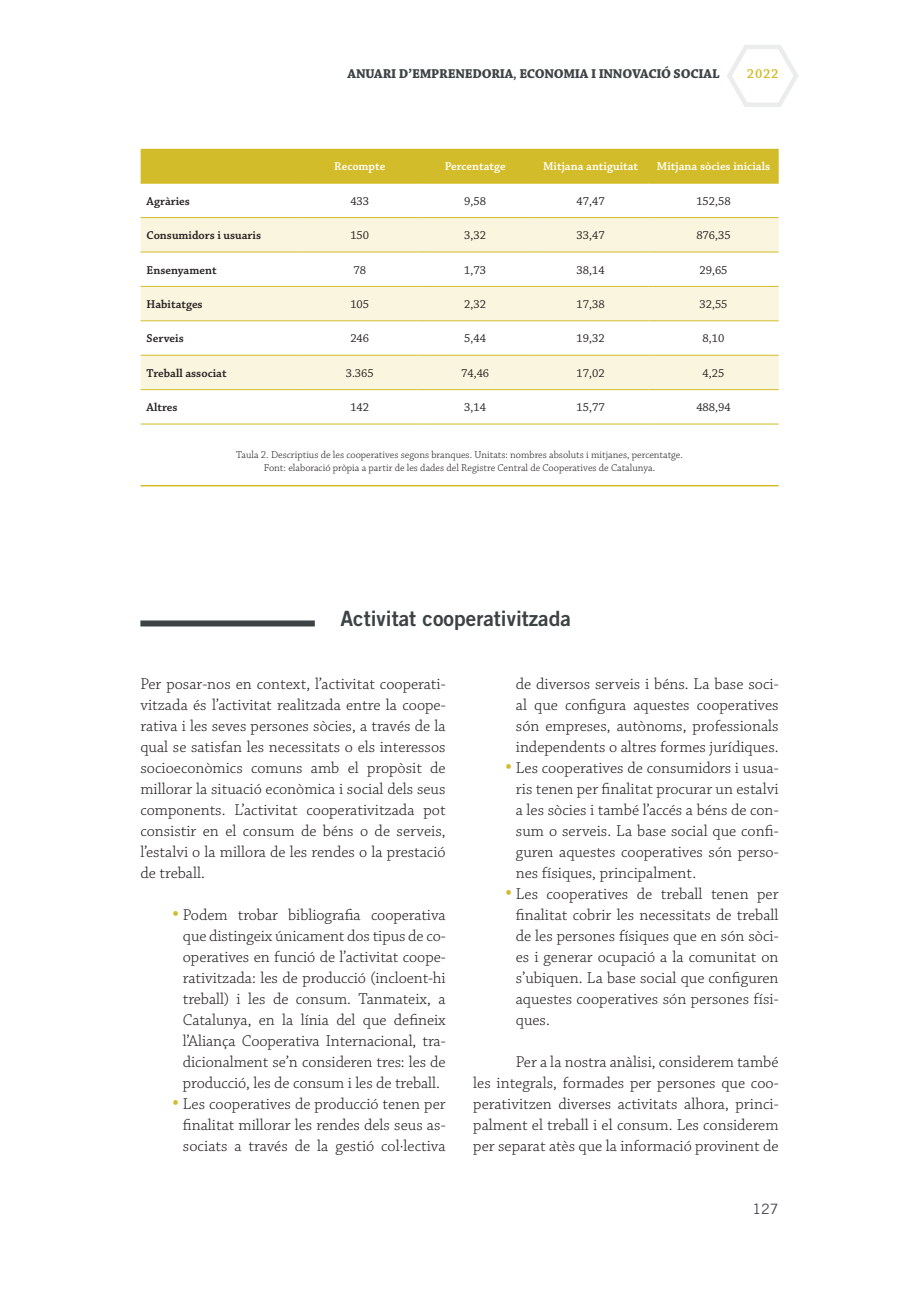
<style>
.page{position:relative;width:919px;height:1289px;background:#fff}
.page>*{position:absolute;margin:0;border:0;box-sizing:border-box;transform-origin:0 0}
.sub_Títol{font:21px "Trade Gothic LT Std Bd 2";color:#3d4245}
.Body-1er{font:300 16.5px/21px "Chaparral Pro";letter-spacing:.005em;color:#231f20;text-align:justify}
.Body{font:300 16.5px/21px "Chaparral Pro";letter-spacing:.025em;color:#231f20;text-align:justify}
.t1{font:14.25px "Trade Gothic LT Std";color:#3d4245}
.t2{font:700 13.5px "Chaparral Pro";letter-spacing:-.02em;color:#3d4245}
.t3{font:600 13.5px "Chaparral Pro";color:#d3bc29}
.txt_taule{font:12px "Chaparral Pro";color:#231f20}
.txt_TaulaEsq{font:600 12px "Chaparral Pro";color:#231f20}
.txt_TaulaCap{font:600 12px "Chaparral Pro";color:#fff}
.Font{font:300 10.5px/13.5px "Chaparral Pro";color:#231f20;text-align:center}
.s1{font-weight:600}
.s2{font-size:25.5px;color:#d3bc29}
</style>
<div class="page">
<svg style="left:727px;top:45px;width:71px;height:62px"></svg>
<hr style="left:140px;top:485px;width:638px;height:1px;background:#d3bc29">
<div style="left:140px;top:620px;width:175px;height:6px;background:#3d4245"></div>
<div style="left:141px;top:149px;width:637px;height:34px;background:#d3bc29"></div>
<svg style="left:141px;top:218px;width:637px;height:171px;fill:#faf5de"></svg>
<hr style="left:141px;top:183px;width:161px;height:1px;background:#d3bc29">
<hr style="left:302px;top:183px;width:115px;height:1px;background:#d3bc29">
<hr style="left:417px;top:183px;width:116px;height:1px;background:#d3bc29">
<hr style="left:533px;top:183px;width:115px;height:1px;background:#d3bc29">
<hr style="left:648px;top:183px;width:130px;height:1px;background:#d3bc29">
<hr style="left:141px;top:217px;width:161px;height:1px;background:#d3bc29">
<hr style="left:302px;top:217px;width:115px;height:1px;background:#d3bc29">
<hr style="left:417px;top:217px;width:116px;height:1px;background:#d3bc29">
<hr style="left:533px;top:217px;width:115px;height:1px;background:#d3bc29">
<hr style="left:648px;top:217px;width:130px;height:1px;background:#d3bc29">
<hr style="left:141px;top:252px;width:161px;height:1px;background:#d3bc29">
<hr style="left:302px;top:252px;width:115px;height:1px;background:#d3bc29">
<hr style="left:417px;top:252px;width:116px;height:1px;background:#d3bc29">
<hr style="left:533px;top:252px;width:115px;height:1px;background:#d3bc29">
<hr style="left:648px;top:252px;width:130px;height:1px;background:#d3bc29">
<hr style="left:141px;top:286px;width:161px;height:1px;background:#d3bc29">
<hr style="left:302px;top:286px;width:115px;height:1px;background:#d3bc29">
<hr style="left:417px;top:286px;width:116px;height:1px;background:#d3bc29">
<hr style="left:533px;top:286px;width:115px;height:1px;background:#d3bc29">
<hr style="left:648px;top:286px;width:130px;height:1px;background:#d3bc29">
<hr style="left:141px;top:320px;width:161px;height:1px;background:#d3bc29">
<hr style="left:302px;top:320px;width:115px;height:1px;background:#d3bc29">
<hr style="left:417px;top:320px;width:116px;height:1px;background:#d3bc29">
<hr style="left:533px;top:320px;width:115px;height:1px;background:#d3bc29">
<hr style="left:648px;top:320px;width:130px;height:1px;background:#d3bc29">
<hr style="left:141px;top:355px;width:161px;height:1px;background:#d3bc29">
<hr style="left:302px;top:355px;width:115px;height:1px;background:#d3bc29">
<hr style="left:417px;top:355px;width:116px;height:1px;background:#d3bc29">
<hr style="left:533px;top:355px;width:115px;height:1px;background:#d3bc29">
<hr style="left:648px;top:355px;width:130px;height:1px;background:#d3bc29">
<hr style="left:141px;top:389px;width:161px;height:1px;background:#d3bc29">
<hr style="left:302px;top:389px;width:115px;height:1px;background:#d3bc29">
<hr style="left:417px;top:389px;width:116px;height:1px;background:#d3bc29">
<hr style="left:533px;top:389px;width:115px;height:1px;background:#d3bc29">
<hr style="left:648px;top:389px;width:130px;height:1px;background:#d3bc29">
<hr style="left:141px;top:424px;width:161px;height:1px;background:#d3bc29">
<hr style="left:302px;top:424px;width:115px;height:1px;background:#d3bc29">
<hr style="left:417px;top:424px;width:116px;height:1px;background:#d3bc29">
<hr style="left:533px;top:424px;width:115px;height:1px;background:#d3bc29">
<hr style="left:648px;top:424px;width:130px;height:1px;background:#d3bc29">
<p class="t2" style="left:347px;top:66px;width:373px">ANUARI D’EMPRENEDORIA<span class="s1">,</span> ECONOMIA I INNOVACIÓ SOCIAL</p>
<p class="t3" style="left:746px;top:66px;width:33px">2022</p>
<p class="txt_TaulaCap" style="left:334px;top:160px;width:52px">Recompte</p>
<p class="txt_TaulaCap" style="left:444px;top:160px;width:62px">Percentatge</p>
<p class="txt_TaulaCap" style="left:543px;top:160px;width:97px">Mitjana antiguitat</p>
<p class="txt_TaulaCap" style="left:657px;top:160px;width:115px">Mitjana sòcies inicials</p>
<p class="txt_TaulaEsq" style="left:147px;top:194px;width:45px">Agràries</p>
<p class="txt_taule" style="left:350px;top:194px;width:20px">433</p>
<p class="txt_taule" style="left:464px;top:194px;width:23px">9,58</p>
<p class="txt_taule" style="left:576px;top:194px;width:30px">47,47</p>
<p class="txt_taule" style="left:696px;top:194px;width:36px">152,58</p>
<p class="txt_TaulaEsq" style="left:147px;top:229px;width:116px">Consumidors i usuaris</p>
<p class="txt_taule" style="left:350px;top:229px;width:20px">150</p>
<p class="txt_taule" style="left:464px;top:229px;width:23px">3,32</p>
<p class="txt_taule" style="left:576px;top:229px;width:30px">33,47</p>
<p class="txt_taule" style="left:696px;top:229px;width:36px">876,35</p>
<p class="txt_TaulaEsq" style="left:147px;top:263px;width:71px">Ensenyament</p>
<p class="txt_taule" style="left:353px;top:263px;width:14px">78</p>
<p class="txt_taule" style="left:464px;top:263px;width:23px">1,73</p>
<p class="txt_taule" style="left:576px;top:263px;width:30px">38,14</p>
<p class="txt_taule" style="left:699px;top:263px;width:30px">29,65</p>
<p class="txt_TaulaEsq" style="left:147px;top:297px;width:58px">Habitatges</p>
<p class="txt_taule" style="left:350px;top:297px;width:20px">105</p>
<p class="txt_taule" style="left:464px;top:297px;width:23px">2,32</p>
<p class="txt_taule" style="left:576px;top:297px;width:30px">17,38</p>
<p class="txt_taule" style="left:699px;top:297px;width:30px">32,55</p>
<p class="txt_TaulaEsq" style="left:147px;top:332px;width:39px">Serveis</p>
<p class="txt_taule" style="left:350px;top:332px;width:20px">246</p>
<p class="txt_taule" style="left:464px;top:332px;width:23px">5,44</p>
<p class="txt_taule" style="left:576px;top:332px;width:30px">19,32</p>
<p class="txt_taule" style="left:702px;top:332px;width:23px">8,10</p>
<p class="txt_TaulaEsq" style="left:147px;top:366px;width:82px">Treball associat</p>
<p class="txt_taule" style="left:346px;top:366px;width:30px">3.365</p>
<p class="txt_taule" style="left:461px;top:366px;width:30px">74,46</p>
<p class="txt_taule" style="left:576px;top:366px;width:30px">17,02</p>
<p class="txt_taule" style="left:702px;top:366px;width:23px">4,25</p>
<p class="txt_TaulaEsq" style="left:147px;top:400px;width:32px">Altres</p>
<p class="txt_taule" style="left:350px;top:401px;width:20px">142</p>
<p class="txt_taule" style="left:464px;top:401px;width:23px">3,14</p>
<p class="txt_taule" style="left:576px;top:401px;width:30px">15,77</p>
<p class="txt_taule" style="left:696px;top:401px;width:36px">488,94</p>
<p class="Font" style="left:236px;top:448px;width:448px">Taula 2. Descriptius de les cooperatives segons branques. Unitats: nombres absoluts i mitjanes, percentatge.<br>Font: elaboració pròpia a partir de les dades del Registre Central de Cooperatives de Catalunya.</p>
<p class="sub_Títol" style="left:340px;top:605px;width:232px">Activitat cooperativitzada</p>
<p class="Body-1er" style="left:140px;top:674px;width:307px">Per posar-nos en context, l’activitat cooperati&shy;vitzada és l’activitat realitzada entre la coope&shy;rativa i les seves persones sòcies, a través de la qual se satisfan les necessitats o els interessos socioeconòmics comuns amb el propòsit de millorar la situació econòmica i social dels seus components. L’activitat cooperativitzada pot consistir en el consum de béns o de serveis, l’estalvi o la millora de les rendes o la prestació de treball.</p>
<p class="Body-1er" style="left:183px;top:905px;width:264px;text-indent:-11px"><span class="s2">•</span> Podem trobar bibliografia cooperativa que distingeix únicament dos tipus de co&shy;operatives en funció de l’activitat coope&shy;rativitzada: les de producció (incloent-hi treball) i les de consum. Tanmateix, a Catalunya, en la línia del que defineix l’Aliança Cooperativa Internacional, tra&shy;dicionalment se’n consideren tres: les de producció, les de consum i les de treball.</p>
<p class="Body-1er" style="left:183px;top:1094px;width:264px;text-indent:-11px"><span class="s2">•</span> Les cooperatives de producció tenen per finalitat millorar les rendes dels seus as&shy;sociats a través de la gestió col·lectiva</p>
<p class="Body-1er" style="left:516px;top:674px;width:264px">de diversos serveis i béns. La base soci&shy;al que configura aquestes cooperatives són empreses, autònoms, professionals independents o altres formes jurídiques.</p>
<p class="Body-1er" style="left:516px;top:758px;width:264px;text-indent:-11px"><span class="s2">•</span> Les cooperatives de consumidors i usua&shy;ris tenen per finalitat procurar un estalvi a les sòcies i també l’accés a béns de con&shy;sum o serveis. La base social que confi&shy;guren aquestes cooperatives són perso&shy;nes físiques, principalment.</p>
<p class="Body-1er" style="left:516px;top:884px;width:264px;text-indent:-11px"><span class="s2">•</span> Les cooperatives de treball tenen per finalitat cobrir les necessitats de treball de les persones físiques que en són sòci&shy;es i generar ocupació a la comunitat on s’ubiquen. La base social que configuren aquestes cooperatives són persones físi&shy;ques.</p>
<p class="Body" style="left:473px;top:1052px;width:307px;text-indent:43px">Per a la nostra anàlisi, considerem també les integrals, formades per persones que coo&shy;perativitzen diverses activitats alhora, princi&shy;palment el treball i el consum. Les considerem per separat atès que la informació provinent de</p>
<p class="t1" style="left:752px;top:1200px;width:28px">127</p>
</div>
